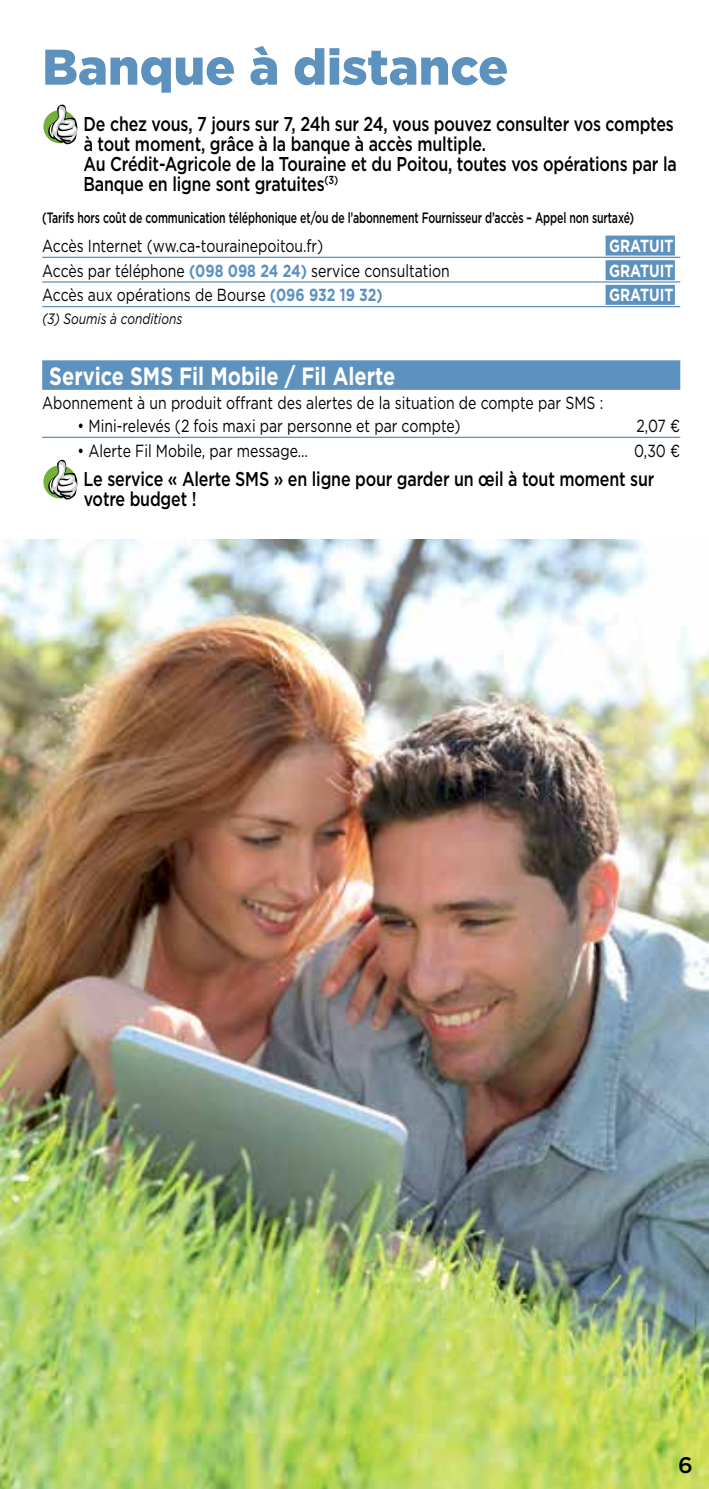
<style>
.page{position:relative;width:709px;height:1489px;background:#fff}
.page>*{position:absolute;margin:0;border:0;box-sizing:border-box;transform-origin:0 0}
.t1{font:900 50px "Gotham";color:#5d91be}
.t2{font:700 25px "Gotham";color:#fff;scale:.8 1}
.t3{font:500 22.5px "Gotham";color:#000}
.t4{font:500 20px/20px "Gotham";letter-spacing:-.01em;color:#000;scale:.8 1}
.t5{font:17.5px "Gotham";color:#000;scale:.8 1}
.t6{font:700 17.5px "Gotham";color:#fff;scale:.8 1}
.t7{font:500 15px "Gotham";letter-spacing:-.01em;color:#000;scale:.7 1}
.t8{font:italic 15px "Gotham";color:#000;scale:.8 1}
.s1{font-weight:700;color:#5d91be}
</style>
<div class="page">
<svg style="left:43px;top:110px;width:34px;height:33px"></svg>
<svg style="left:48px;top:105px;width:29px;height:39px"></svg>
<div style="left:42px;top:361px;width:638px;height:29px;background:#5d91be"></div>
<hr style="left:42px;top:257px;width:560px;height:1px;background:#5d91be">
<hr style="left:42px;top:281px;width:560px;height:1px;background:#5d91be">
<hr style="left:602px;top:257px;width:78px;height:1px;background:#5d91be">
<hr style="left:602px;top:281px;width:78px;height:1px;background:#5d91be">
<hr style="left:42px;top:436px;width:560px;height:2px;background:#5d91be">
<hr style="left:602px;top:436px;width:78px;height:2px;background:#5d91be">
<hr style="left:42px;top:306px;width:560px;height:1px;background:#5d91be">
<hr style="left:602px;top:306px;width:78px;height:1px;background:#5d91be">
<hr style="left:42px;top:360px;width:560px;height:1px;background:#5d91be">
<hr style="left:602px;top:360px;width:78px;height:1px;background:#5d91be">
<div style="left:605px;top:235px;width:70px;height:20px;background:#5d91be"></div>
<div style="left:605px;top:260px;width:70px;height:20px;background:#5d91be"></div>
<div style="left:605px;top:285px;width:70px;height:20px;background:#5d91be"></div>
<svg style="left:43px;top:465px;width:34px;height:33px"></svg>
<svg style="left:48px;top:460px;width:29px;height:39px"></svg>
<img style="left:0;top:539px;width:709px;height:949px">
<h1 class="t1" style="left:42px;top:32px;width:467px">Banque à distance</h1>
<p class="t4" style="left:84px;top:114px;width:743px">De chez vous, 7 jours sur 7, 24h sur 24, vous pouvez consulter vos comptes à tout moment, grâce à la banque à accès multiple.<br>Au Crédit-Agricole de la Touraine et du Poitou, toutes vos opérations par la Banque en ligne sont gratuites<sup>(3)</sup></p>
<p class="t7" style="left:42px;top:207px;width:847px">(Tarifs hors coût de communication téléphonique et/ou de l’abonnement Fournisseur d’accès – Appel non surtaxé)</p>
<p class="t5" style="left:42px;top:234px;width:353px">Accès I nternet (ww.ca-tourainepoitou.fr)</p>
<p class="t6" style="left:609px;top:234px;width:82px">gratuit</p>
<p class="t5" style="left:42px;top:259px;width:511px">Accès par téléphone <span class="s1">(098 098 24 24)</span> service consultation</p>
<p class="t6" style="left:609px;top:259px;width:82px">gratuit</p>
<p class="t5" style="left:42px;top:284px;width:427px">Accès aux opérations de Bourse <span class="s1">(096 932 19 32)</span></p>
<p class="t6" style="left:609px;top:283px;width:82px">gratuit</p>
<p class="t8" style="left:42px;top:309px;width:177px">(3) Soumis à conditions</p>
<h2 class="t2" style="left:49px;top:359px;width:434px">Service SMS Fil Mobile / Fil Alerte</h2>
<p class="t5" style="left:42px;top:392px;width:702px">Abonnement à un produit offrant des alertes de la situation de compte par SMS :</p>
<p class="t5" style="left:78px;top:414px;width:480px">• Mini-relevés (2 fois maxi par personne et par compte)</p>
<p class="t5" style="left:636px;top:414px;width:56px">2,07 €</p>
<p class="t5" style="left:78px;top:439px;width:289px">• Alerte Fil Mobile, par message…</p>
<p class="t5" style="left:634px;top:439px;width:59px">0,30 €</p>
<p class="t4" style="left:84px;top:469px;width:715px">Le service « Alerte SMS » en ligne pour garder un œil à tout moment sur votre budget !</p>
<p class="t3" style="left:678px;top:1450px;width:16px">6</p>
</div>
